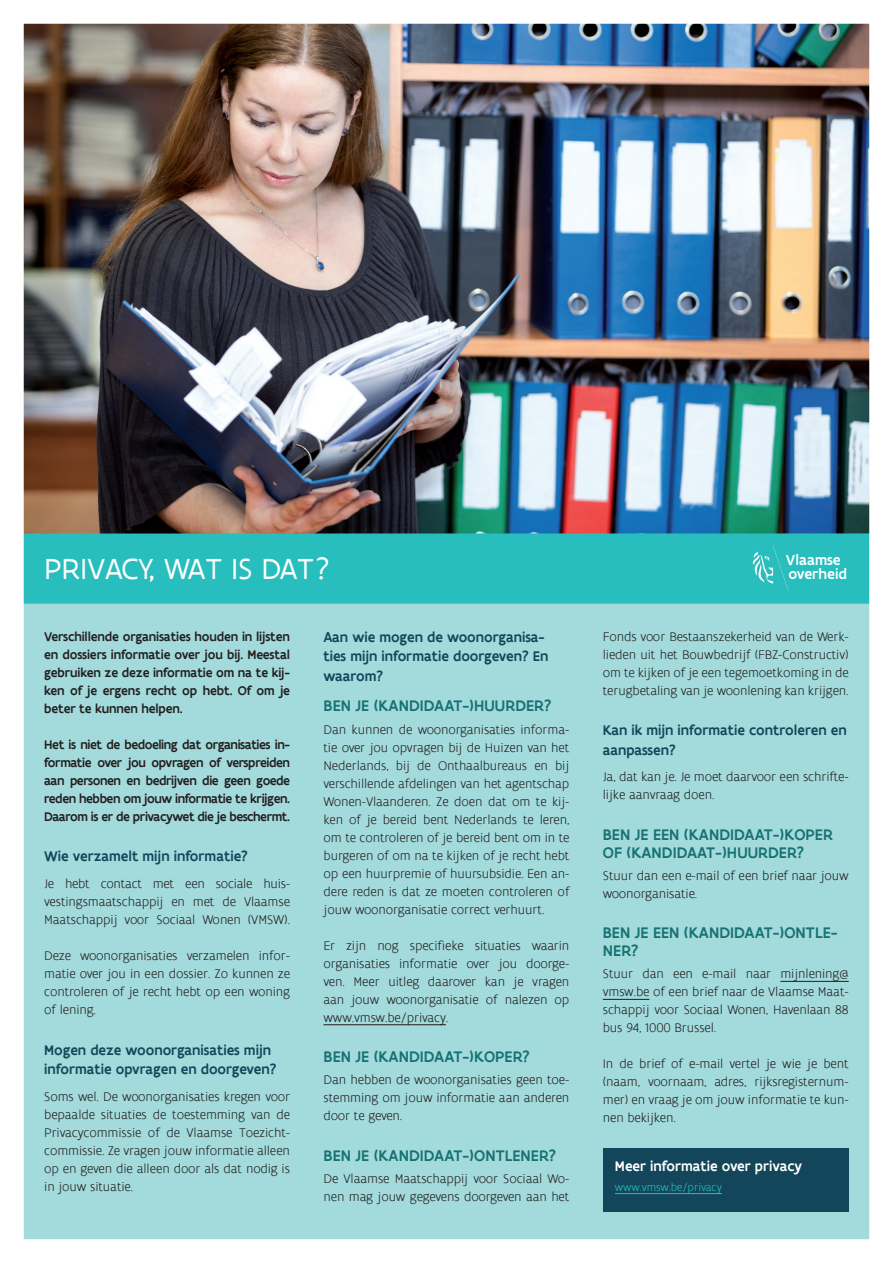
<style>
.page{position:relative;width:893px;height:1263px;background:#fff}
.page>*{position:absolute;margin:0;border:0;box-sizing:border-box;transform-origin:0 0}
.t1{font:31.35px "Flanders Art Sans";color:#fff}
.Titel_2{font:500 16.5px/18px "Flanders Art Sans";letter-spacing:.005em;color:#177173}
.t2{font:500 15.6px/14.7px "Flanders Art Sans";color:#fff}
.Titel_1{font:500 15px/19.5px "Flanders Art Sans";color:#13465b}
.Titel_1-2{font:500 15px "Flanders Art Sans";color:#fff}
.tekstblok{font:300 13.5px/18px "Flanders Art Sans";letter-spacing:-.01em;color:#231f20;text-align:justify}
.Inleiding{font:500 13.5px/18px "Flanders Art Sans";letter-spacing:-.03em;color:#231f20;text-align:justify}
.tekstblok-2{font:300 11.85px "Flanders Art Sans";letter-spacing:-.01em;color:#28bebd}
</style>
<div class="page">
<img style="left:23px;top:23px;width:847px;height:1217px">
<p class="t1" style="left:44px;top:550px;width:287px">PRIVACY, WAT IS DAT?</p>
<p class="t2" style="left:786px;top:553px;width:63px">Vlaamse overheid</p>
<p class="Inleiding" style="left:44px;top:627px;width:247px">Verschillende organisaties houden in lijsten en dossiers informatie over jou bij. Meestal gebruiken ze deze informatie om na te kij&shy;ken of je ergens recht op hebt. Of om je beter te kunnen helpen.</p>
<p class="Inleiding" style="left:44px;top:735px;width:247px">Het is niet de bedoeling dat organisaties in&shy;formatie over jou opvragen of verspreiden aan personen en bedrijven die geen goede reden hebben om jouw informatie te krijgen.<br>Daarom is er de privacywet die je beschermt.</p>
<p class="Titel_1" style="left:44px;top:847px;width:205px">Wie verzamelt mijn informatie?</p>
<p class="tekstblok" style="left:44px;top:875px;width:247px">Je hebt contact met een sociale huis&shy;vestingsmaatschappij en met de Vlaamse Maatschappij voor Sociaal Wonen (VMSW).</p>
<p class="tekstblok" style="left:44px;top:947px;width:247px">Deze woonorganisaties verzamelen infor&shy;matie over jou in een dossier. Zo kunnen ze controleren of je recht hebt op een woning of lening.</p>
<p class="Titel_1" style="left:44px;top:1040px;width:234px">Mogen deze woonorganisaties mijn informatie opvragen en doorgeven?</p>
<p class="tekstblok" style="left:44px;top:1087px;width:247px">Soms wel. De woonorganisaties kregen voor bepaalde situaties de toestemming van de Privacycommissie of de Vlaamse Toezicht&shy;commissie. Ze vragen jouw informatie alleen op en geven die alleen door als dat nodig is in jouw situatie.</p>
<p class="Titel_1" style="left:324px;top:627px;width:226px">Aan wie mogen de woonorganisa&shy;ties mijn informatie doorgeven? En waarom?</p>
<p class="Titel_2" style="left:324px;top:697px;width:229px">BEN JE (KANDIDAAT-)HUURDER?</p>
<p class="tekstblok" style="left:324px;top:721px;width:247px">Dan kunnen de woonorganisaties informa&shy;tie over jou opvragen bij de Huizen van het Nederlands, bij de Onthaalbureaus en bij verschillende afdelingen van het agentschap Wonen-Vlaanderen. Ze doen dat om te kij&shy;ken of je bereid bent Nederlands te leren, om te controleren of je bereid bent om in te burgeren of om na te kijken of je recht hebt op een huurpremie of huursubsidie. Een an&shy;dere reden is dat ze moeten controleren of jouw woonorganisatie correct verhuurt.</p>
<p class="tekstblok" style="left:324px;top:937px;width:247px">Er zijn nog specifieke situaties waarin organisaties informatie over jou doorge&shy;ven. Meer uitleg daarover kan je vragen aan jouw woonorganisatie of nalezen op www.vmsw.be/privacy.</p>
<p class="Titel_2" style="left:324px;top:1048px;width:208px">BEN JE (KANDIDAAT-)KOPER?</p>
<p class="tekstblok" style="left:324px;top:1071px;width:247px">Dan hebben de woonorganisaties geen toe&shy;stemming om jouw informatie aan anderen door te geven.</p>
<p class="Titel_2" style="left:324px;top:1146px;width:234px">BEN JE (KANDIDAAT-)ONTLENER?</p>
<p class="tekstblok" style="left:324px;top:1170px;width:247px">De Vlaamse Maatschappij voor Sociaal Wo&shy;nen mag jouw gegevens doorgeven aan het</p>
<p class="tekstblok" style="left:603px;top:627px;width:247px">Fonds voor Bestaanszekerheid van de Werk&shy;lieden uit het Bouwbedrijf (FBZ-Constructiv) om te kijken of je een tegemoetkoming in de terugbetaling van je woonlening kan krijgen.</p>
<p class="Titel_1" style="left:603px;top:721px;width:245px">Kan ik mijn informatie controleren en aanpassen?</p>
<p class="tekstblok" style="left:603px;top:768px;width:247px">Ja, dat kan je. Je moet daarvoor een schrifte&shy;lijke aanvraag doen.</p>
<p class="Titel_2" style="left:603px;top:825px;width:231px">BEN JE EEN (KANDIDAAT-)KOPER<br>OF (KANDIDAAT-)HUURDER?</p>
<p class="tekstblok" style="left:603px;top:867px;width:247px">Stuur dan een e-mail of een brief naar jouw woonorganisatie.</p>
<p class="Titel_2" style="left:603px;top:924px;width:236px">BEN JE EEN (KANDIDAAT-)ONTLE-<br>NER?</p>
<p class="tekstblok" style="left:603px;top:965px;width:247px">Stuur dan een e-mail naar mijnlening@ vmsw.be of een brief naar de Vlaamse Maat&shy;schappij voor Sociaal Wonen, Havenlaan 88 bus 94, 1000 Brussel.</p>
<p class="tekstblok" style="left:603px;top:1055px;width:247px">In de brief of e-mail vertel je wie je bent (naam, voornaam, adres, rijksregisternum&shy;mer) en vraag je om jouw informatie te kun&shy;nen bekijken.</p>
<p class="Titel_1-2" style="left:615px;top:1157px;width:189px">Meer informatie over privacy</p>
<p class="tekstblok-2" style="left:615px;top:1180px;width:108px">www.vmsw.be/privacy</p>
</div>
